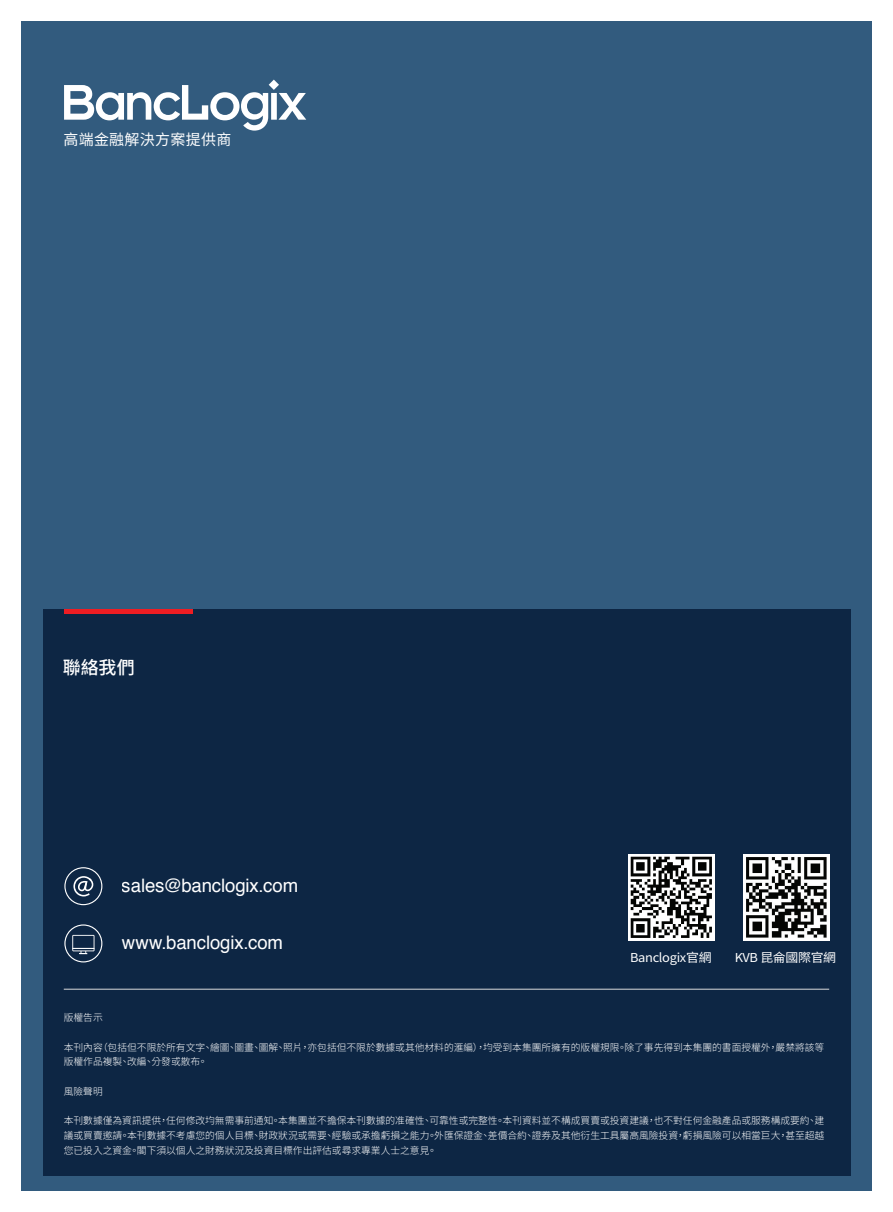
<style>
.page{position:relative;width:893px;height:1212px;background:#fff}
.page>*{position:absolute;margin:0;border:0;box-sizing:border-box;transform-origin:0 0}
.t1{font:18.6px "Helvetica";letter-spacing:-.005em;color:#fff}
.t2{font:500 18px "Noto Sans CJ Ktc";color:#fff}
.t3{font:15px "Noto Sans CJ Ktc";letter-spacing:.02em;color:#fff}
.t4{font:12.3px "Noto Sans CJ Ktc";letter-spacing:-.025em;color:#fff;scale:1.05 1}
.t5{font:300 9.75px/14.7px "Noto Sans CJ Ktc";color:#fff}
</style>
<div class="page">
<div style="left:21px;top:21px;width:851px;height:1170px;background:#325b7e"></div>
<div style="left:43px;top:609px;width:807px;height:566px;background:#0d2644"></div>
<hr style="left:64px;top:989px;width:765px;height:1px;background:#d1d2d4">
<img style="left:744px;top:855px;width:86px;height:86px">
<img style="left:629px;top:855px;width:86px;height:86px">
<svg style="left:64px;top:924px;width:38px;height:38px"></svg>
<svg style="left:64px;top:867px;width:38px;height:38px"></svg>
<svg style="left:64px;top:80px;width:242px;height:51px"></svg>
<div style="left:64px;top:609px;width:129px;height:5px;background:#ee1d23"></div>
<h3 class="t3" style="left:63px;top:131px;width:170px">高端金融解決方案提供商</h3>
<h2 class="t2" style="left:63px;top:657px;width:74px">聯絡我們</h2>
<h1 class="t1" style="left:122px;top:871px;width:178px">sales@banclogix.com</h1>
<h1 class="t1" style="left:122px;top:928px;width:163px">www.banclogix.com</h1>
<p class="t4" style="left:630px;top:950px;width:79px">Banclogix官網</p>
<p class="t4" style="left:735px;top:950px;width:98px">KVB 昆侖國際官網</p>
<p class="t5" style="left:64px;top:1010px;width:40px">版權告示</p>
<p class="t5" style="left:64px;top:1040px;width:762px">本刊內容（包括但不限於所有文字、繪圖、圖畫、圖解、照片，亦包括但不限於數據或其他材料的滙編），均受到本集團所擁有的版權規限。除了事先得到本集團的書面授權外，嚴禁將該等版權作品複製、改編、分發或散布。</p>
<p class="t5" style="left:64px;top:1084px;width:40px">風險聲明</p>
<p class="t5" style="left:64px;top:1113px;width:762px;text-align:justify">本刊數據僅為資訊提供，任何修改均無需事前通知。本集團並不擔保本刊數據的准確性、可靠性或完整性。本刊資料並不構成買賣或投資建議，也不對任何金融產品或服務構成要約、建議或買賣邀請。本刊數據不考慮您的個人目標、財政狀況或需要、經驗或承擔虧損之能力。外匯保證金、差價合約、證券及其他衍生工具屬高風險投資，虧損風險可以相當巨大，甚至超越您已投入之資金。閣下須以個人之財務狀況及投資目標作出評估或尋求專業人士之意見。</p>
</div>
